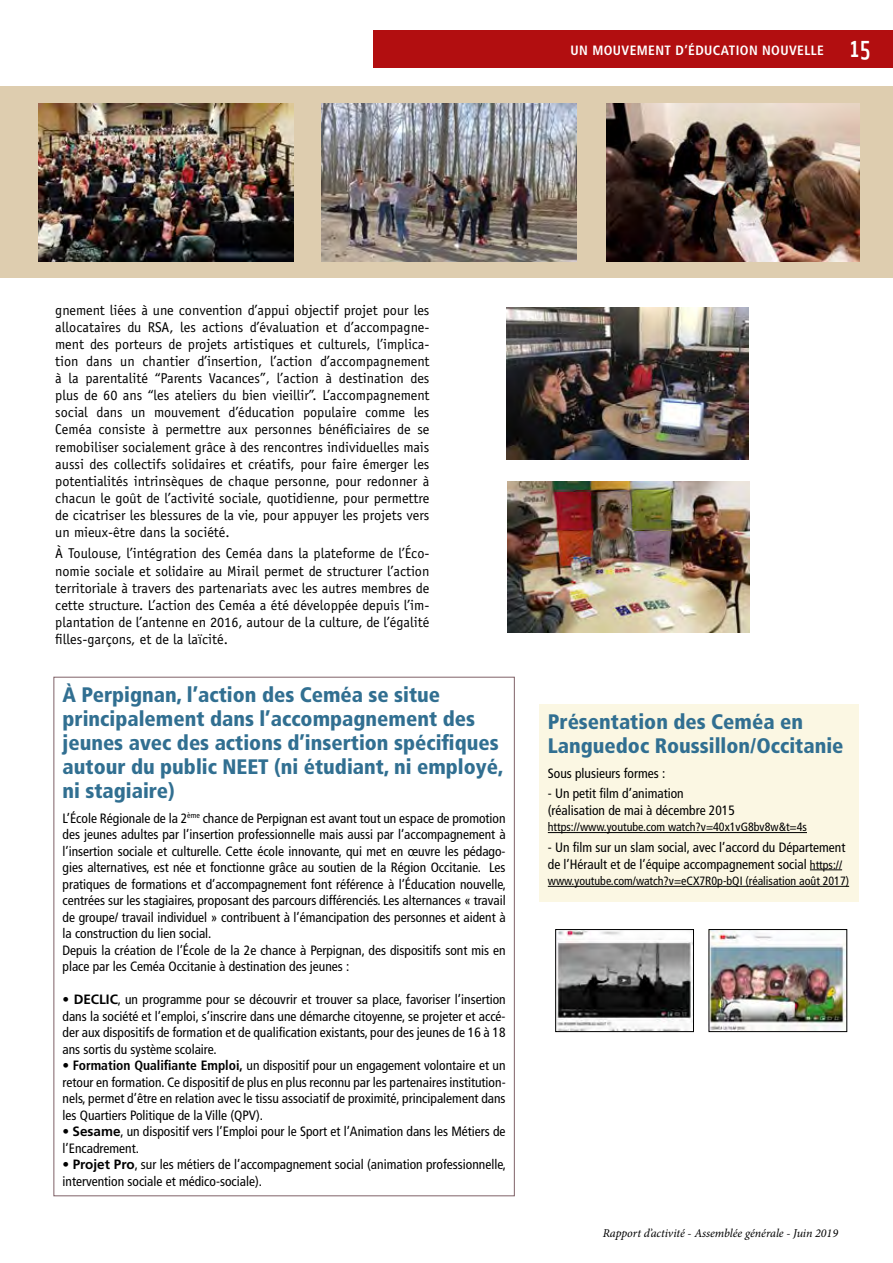
<style>
.page{position:relative;width:893px;height:1263px;background:#fff}
.page>*{position:absolute;margin:0;border:0;box-sizing:border-box;transform-origin:0 0}
.t1{font:900 condensed 21px/24px "Frutiger";color:#316f91}
.t2{font:14.25px/17.1px "Officina Sans";color:#000;text-align:justify}
.t3{font:condensed 13.5px/16.5px "Frutiger";color:#000}
.t4{font:700 condensed 13.5px "Frutiger";letter-spacing:.03em;color:#fff}
.t5{font:condensed 12px "Frutiger";color:#000}
.t6{font:italic 12px "Minion Pro";letter-spacing:-.005em;color:#000}
.s1{font-family:"Solex";font-weight:500;font-stretch:normal;font-size:27px}
.s2{font-weight:700;font-stretch:normal}
.s3{font-weight:700}
.s4{font-size:12px}
</style>
<div class="page">
<div style="left:373px;top:30px;width:520px;height:38px;background:#b20e10"></div>
<div style="left:0;top:86px;width:893px;height:192px;background:#decdaf"></div>
<img style="left:38px;top:104px;width:255px;height:157px">
<img style="left:321px;top:104px;width:255px;height:157px">
<img style="left:606px;top:104px;width:253px;height:157px">
<img style="left:506px;top:308px;width:242px;height:151px">
<img style="left:507px;top:481px;width:242px;height:151px">
<div style="left:539px;top:704px;width:320px;height:197px;background:#fbf7e3"></div>
<hr style="left:548px;top:832px;width:259px;height:1px;background:#000">
<hr style="left:810px;top:869px;width:32px;height:1px;background:#000">
<hr style="left:548px;top:886px;width:301px;height:1px;background:#000">
<img style="left:557px;top:931px;width:135px;height:99px">
<div style="left:555px;top:929px;width:139px;height:103px;border:1px solid #000"></div>
<img style="left:711px;top:931px;width:134px;height:99px">
<div style="left:709px;top:929px;width:138px;height:103px;border:1px solid #000"></div>
<p class="t4" style="left:571px;top:42px;width:302px">UN MOUVEMENT D’ÉDUCATION NOUVELLE <span class="s1">15</span></p>
<p class="t2" style="left:55px;top:301px;width:376px">gnement liées à une convention d’appui objectif projet pour les allocataires du RSA, les actions d’évaluation et d’accompagne&shy;ment des porteurs de projets artistiques et culturels, l’implica&shy;tion dans un chantier d’insertion, l’action d’accompagnement à la parentalité “Parents Vacances”, l’action à destination des plus de 60 ans “les ateliers du bien vieillir”. L’accompagnement social dans un mouvement d’éducation populaire comme les Ceméa consiste à permettre aux personnes bénéficiaires de se remobiliser socialement grâce à des rencontres individuelles mais aussi des collectifs solidaires et créatifs, pour faire émerger les potentialités intrinsèques de chaque personne, pour redonner à chacun le goût de l’activité sociale, quotidienne, pour permettre de cicatriser les blessures de la vie, pour appuyer les projets vers un mieux-être dans la société.</p>
<p class="t2" style="left:55px;top:545px;width:376px">À Toulouse, l’intégration des Ceméa dans la plateforme de l’Éco&shy;nomie sociale et solidaire au Mirail permet de structurer l’action territoriale à travers des partenariats avec les autres membres de cette structure. L’action des Ceméa a été développée depuis l’im&shy;plantation de l’antenne en 2016, autour de la culture, de l’égalité filles-garçons, et de la laïcité.</p>
<h1 class="t1" style="left:63px;top:682px;width:442px">À Perpignan, l’action des Ceméa se situe principalement dans l’accompagnement des jeunes avec des actions d’insertion spécifiques autour du public NEET (ni étudiant, ni employé, ni stagiaire)</h1>
<p class="t3" style="left:63px;top:810px;width:445px">L’École Régionale de la 2<sup>ème</sup> chance de Perpignan est avant tout un espace de promotion des jeunes adultes par l’insertion professionnelle mais aussi par l’accompagnement à l’insertion sociale et culturelle. Cette école innovante, qui met en œuvre les pédago&shy;gies alternatives, est née et fonctionne grâce au soutien de la Région Occitanie. Les pratiques de formations et d’accompagnement font référence à l’Éducation nouvelle, centrées sur les stagiaires, proposant des parcours différenciés. Les alternances « travail de groupe/ travail individuel » contribuent à l’émancipation des personnes et aident à la construction du lien social.<br>Depuis la création de l’École de la 2e chance à Perpignan, des dispositifs sont mis en place par les Ceméa Occitanie à destination des jeunes :</p>
<p class="t3" style="left:63px;top:991px;width:445px;text-align:justify">• <span class="s2">DECLIC</span>, un programme pour se découvrir et trouver sa place, favoriser l’insertion dans la société et l’emploi, s’inscrire dans une démarche citoyenne, se projeter et accé&shy;der aux dispositifs de formation et de qualification existants, pour des jeunes de 16 à 18 ans sortis du système scolaire.</p>
<p class="t3" style="left:63px;top:1057px;width:445px;text-align:justify">• <span class="s3">Formation Qualifiante Emploi,</span> un dispositif pour un engagement volontaire et un retour en formation. Ce dispositif de plus en plus reconnu par les partenaires institution&shy;nels, permet d’être en relation avec le tissu associatif de proximité, principalement dans les Quartiers Politique de la Ville (QPV).</p>
<p class="t3" style="left:63px;top:1123px;width:444px">• <span class="s2">Sesame</span>, un dispositif vers l’Emploi pour le Sport et l’Animation dans les Métiers de l’Encadrement.</p>
<p class="t3" style="left:63px;top:1156px;width:445px">• <span class="s2">Projet Pro</span>, sur les métiers de l’accompagnement social (animation professionnelle, intervention sociale et médico-sociale).</p>
<h1 class="t1" style="left:548px;top:709px;width:297px">Présentation des Ceméa en<br>Languedoc Roussillon/Occitanie</h1>
<p class="t3" style="left:548px;top:765px;width:119px">Sous plusieurs formes :</p>
<p class="t3" style="left:548px;top:785px;width:189px">- Un petit film d’animation (réalisation de mai à décembre 2015</p>
<p class="t5" style="left:548px;top:820px;width:261px">https://www.youtube.com watch?v=40x1vG8bv8w&amp;t=4s</p>
<p class="t3" style="left:548px;top:839px;width:299px">- Un film sur un slam social, avec l’accord du Département de l’Hérault et de l’équipe accompagnement social <span class="s4">https://</span></p>
<p class="t5" style="left:548px;top:874px;width:303px">www.youtube.com/watch?v=eCX7R0p-bQI (réalisation août 2017)</p>
<p class="t6" style="left:603px;top:1224px;width:237px">Rapport d’activité - Assemblée générale - Juin 2019</p>
</div>
